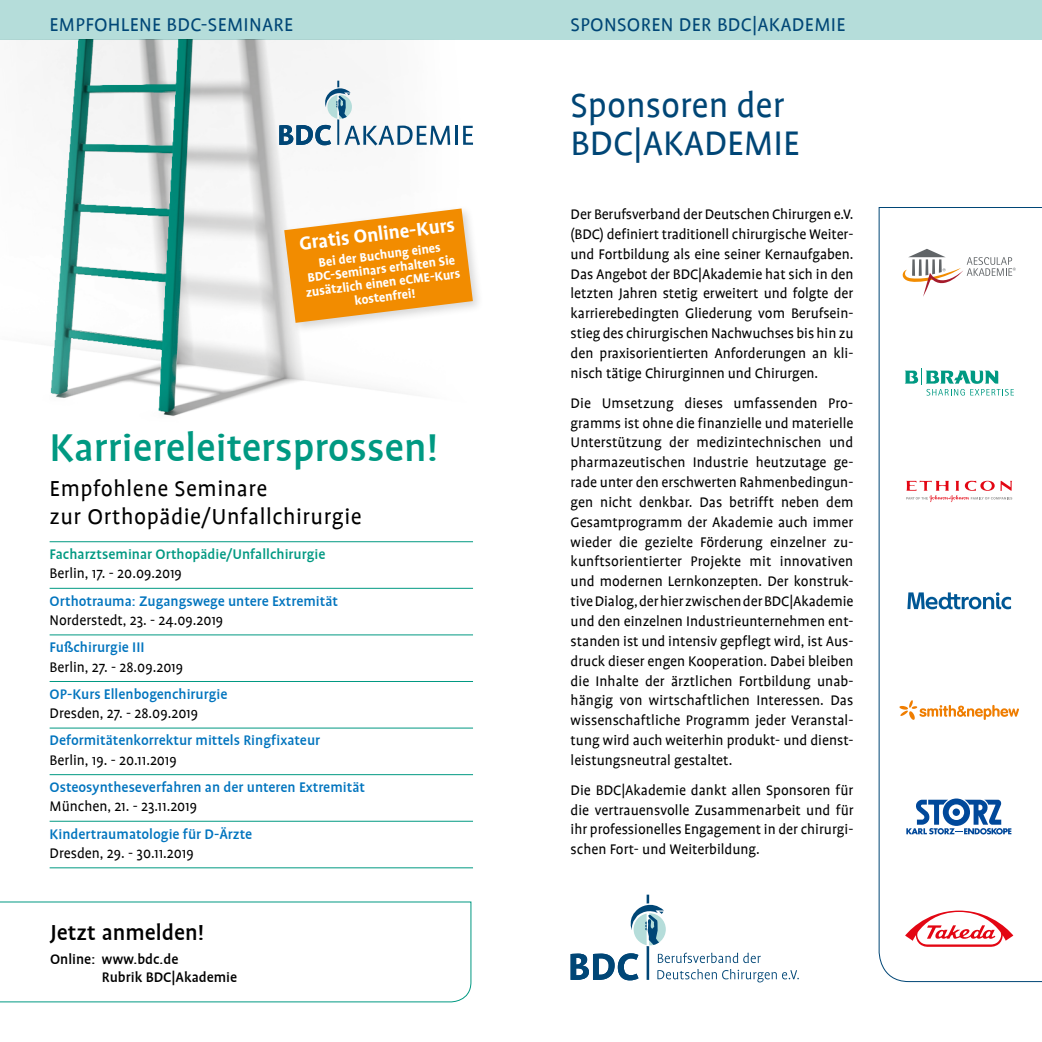
<style>
.page{position:relative;width:1042px;height:1042px;background:#fff}
.page>*{position:absolute;margin:0;border:0;box-sizing:border-box;transform-origin:0 0}
.t1{font:500 43.75px "Profile";color:#009982}
.t2{font:38.5px/38.5px "Profile";color:#004676}
.t3{font:24.5px/28px "Profile";letter-spacing:.02em;color:#000}
.t4{font:500 24.5px "Profile";color:#000}
.Head_blauer_Kasten{font:21px "Profile";letter-spacing:.015em;color:#004676}
.Programm_Überschrift{font:700 21px "Profile";color:#fff}
.t5{font:15.75px/19.8px "Profile";color:#000;text-align:justify}
.t6{font:500 15.75px "Profile";color:#0074be}
.t7{font:500 15.75px "Profile";color:#009982}
.t8{font:500 15.75px/17.5px "Profile";color:#000}
.Programm_Überschrift-2{font:700 14px/14px "Profile";color:#fff;text-align:center}
</style>
<div class="page">
<div style="left:0;top:0;width:1042px;height:40px;background:#b5ddda"></div>
<svg style="left:878px;top:207px;width:164px;height:775px"></svg>
<svg style="left:570px;top:894px;width:229px;height:88px"></svg>
<svg style="left:905px;top:910px;width:108px;height:37px"></svg>
<svg style="left:906px;top:798px;width:105px;height:36px"></svg>
<svg style="left:899px;top:700px;width:120px;height:20px"></svg>
<svg style="left:906px;top:481px;width:106px;height:21px"></svg>
<svg style="left:907px;top:592px;width:104px;height:17px"></svg>
<svg style="left:900px;top:249px;width:116px;height:48px"></svg>
<svg style="left:904px;top:369px;width:110px;height:26px"></svg>
<svg style="left:0;top:901px;width:472px;height:102px"></svg>
<img style="left:45px;top:40px;width:428px;height:376px">
<svg style="left:279px;top:81px;width:171px;height:65px"></svg>
<hr style="left:455px;top:126px;width:3px;height:19px;background:#004676">
<svg style="left:463px;top:126px;width:10px;height:19px"></svg>
<hr style="left:50px;top:541px;width:423px;height:1px;background:#009982">
<hr style="left:50px;top:588px;width:423px;height:1px;background:#009982">
<hr style="left:50px;top:634px;width:423px;height:1px;background:#009982">
<hr style="left:50px;top:681px;width:423px;height:1px;background:#009982">
<hr style="left:50px;top:727px;width:423px;height:1px;background:#009982">
<hr style="left:50px;top:774px;width:423px;height:1px;background:#009982">
<hr style="left:50px;top:821px;width:423px;height:1px;background:#009982">
<hr style="left:50px;top:867px;width:423px;height:1px;background:#009982">
<div style="left:280px;top:204px;width:204px;height:130px;background:#000;opacity:.16"></div>
<svg style="left:284px;top:208px;width:189px;height:115px;background:#f2a338"></svg>
<p class="Head_blauer_Kasten" style="left:50px;top:14px;width:245px">EMPFOHLENE BDC-SEMINARE</p>
<p class="Programm_Überschrift" style="left:298px;top:232px;width:158px;rotate:-7deg">Gratis Online-Kurs</p>
<p class="Programm_Überschrift-2" style="left:302px;top:257px;width:157px;rotate:-7deg">Bei der Buchung eines<br>BDC-Seminars erhalten Sie zusätzlich einen eCME-Kurs kostenfrei!</p>
<p class="t1" style="left:50px;top:425px;width:389px">Karriereleitersprossen!</p>
<h3 class="t3" style="left:50px;top:475px;width:314px">Empfohlene Seminare<br>zur Orthopädie/Unfallchirurgie</h3>
<p class="t7" style="left:50px;top:546px;width:277px">Facharztseminar Orthopädie/Unfallchirurgie</p>
<p class="t5" style="left:50px;top:564px;width:134px">Berlin, 17. - 20.09.2019</p>
<p class="t6" style="left:50px;top:593px;width:290px">Orthotrauma: Zugangswege untere Extremität</p>
<p class="t5" style="left:50px;top:610px;width:175px">Norderstedt, 23. - 24.09.2019</p>
<p class="t6" style="left:50px;top:639px;width:96px">Fußchirurgie III</p>
<p class="t5" style="left:50px;top:657px;width:135px">Berlin, 27. - 28.09.2019</p>
<p class="t6" style="left:50px;top:686px;width:179px">OP-Kurs Ellenbogenchirurgie</p>
<p class="t5" style="left:50px;top:703px;width:150px">Dresden, 27. - 28.09.2019</p>
<p class="t6" style="left:50px;top:732px;width:272px">Deformitätenkorrektur mittels Ringfixateur</p>
<p class="t5" style="left:50px;top:750px;width:129px">Berlin, 19. - 20.11.2019</p>
<p class="t6" style="left:50px;top:779px;width:317px">Osteosyntheseverfahren an der unteren Extremität</p>
<p class="t5" style="left:50px;top:797px;width:149px">München, 21. - 23.11.2019</p>
<p class="t6" style="left:50px;top:825px;width:204px">Kindertraumatologie für D-Ärzte</p>
<p class="t5" style="left:50px;top:843px;width:146px">Dresden, 29. - 30.11.2019</p>
<p class="t4" style="left:50px;top:919px;width:155px">Jetzt anmelden!</p>
<p class="t8" style="left:102px;top:950px;width:137px;text-indent:-52px">Online: www.bdc.de<br>Rubrik BDC|Akademie</p>
<p class="Head_blauer_Kasten" style="left:570px;top:14px;width:276px">SPONSOREN DER BDC|AKADEMIE</p>
<p class="t2" style="left:570px;top:86px;width:230px">Sponsoren der<br>BDC|AKADEMIE</p>
<p class="t5" style="left:570px;top:204px;width:284px">Der Berufsverband der Deutschen Chirurgen e.V. (BDC) definiert traditionell chirurgische Weiter&shy;und Fortbildung als eine seiner Kernaufgaben.<br>Das Angebot der BDC|Akademie hat sich in den letzten Jahren stetig erweitert und folgte der karrierebedingten Gliederung vom Berufsein&shy;stieg des chirurgischen Nachwuchses bis hin zu den praxisorientierten Anforderungen an kli&shy;nisch tätige Chirurginnen und Chirurgen.</p>
<p class="t5" style="left:570px;top:393px;width:284px">Die Umsetzung dieses umfassenden Pro&shy;gramms ist ohne die finanzielle und materielle Unterstützung der medizintechnischen und pharmazeutischen Industrie heutzutage ge&shy;rade unter den erschwerten Rahmenbedingun&shy;gen nicht denkbar. Das betrifft neben dem Gesamtprogramm der Akademie auch immer wieder die gezielte Förderung einzelner zu&shy;kunftsorientierter Projekte mit innovativen und modernen Lernkonzepten. Der konstruk&shy;tive Dialog, der hier zwischen der BDC|Akademie und den einzelnen Industrieunternehmen ent&shy;standen ist und intensiv gepflegt wird, ist Aus&shy;druck dieser engen Kooperation. Dabei bleiben die Inhalte der ärztlichen Fortbildung unab&shy;hängig von wirtschaftlichen Interessen. Das wissenschaftliche Programm jeder Veranstal&shy;tung wird auch weiterhin produkt- und dienst&shy;leistungsneutral gestaltet.</p>
<p class="t5" style="left:570px;top:780px;width:284px">Die BDC|Akademie dankt allen Sponsoren für die vertrauensvolle Zusammenarbeit und für ihr professionelles Engagement in der chirurgi&shy;schen Fort- und Weiterbildung.</p>
</div>
